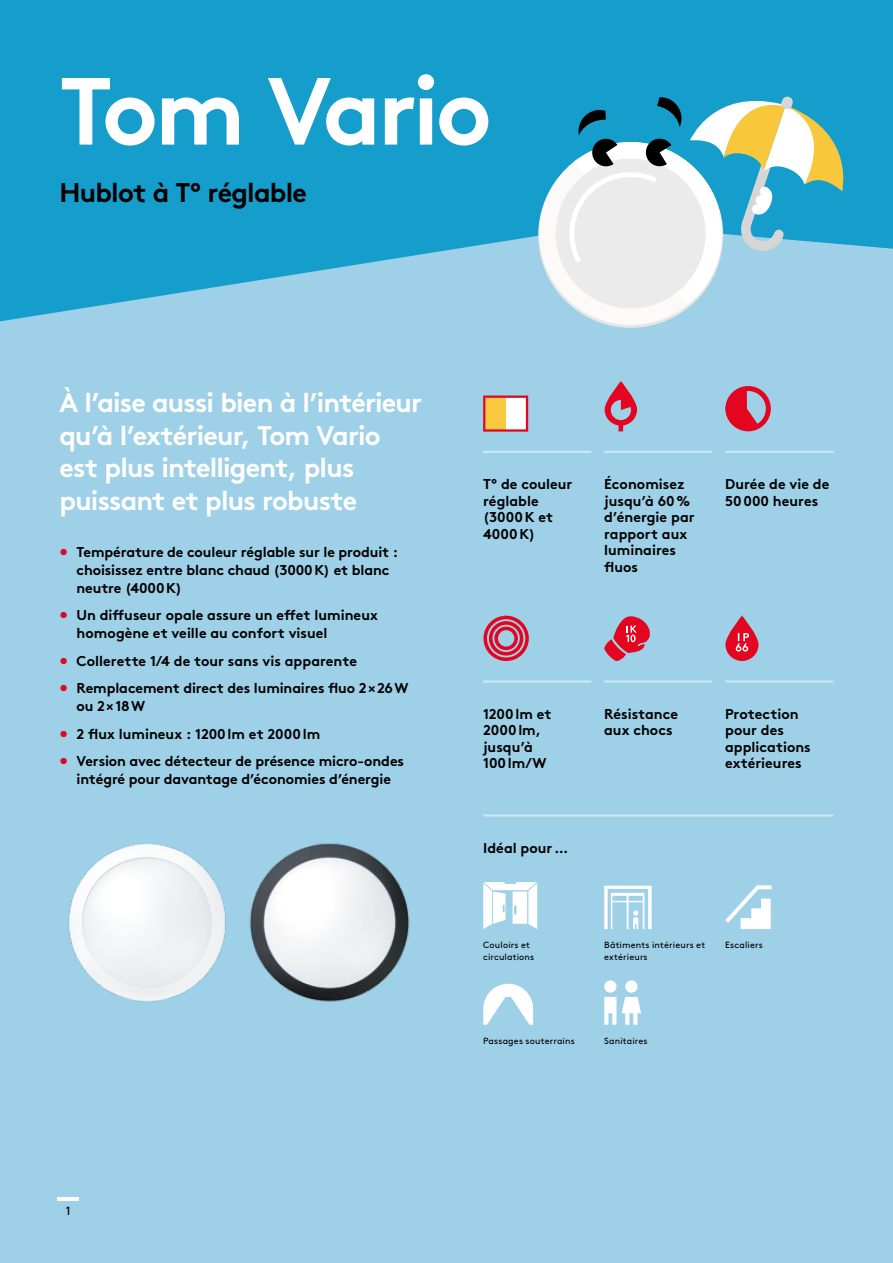
<style>
.page{position:relative;width:893px;height:1263px;background:#9ed0e7}
.page>*{position:absolute;margin:0;border:0;box-sizing:border-box;transform-origin:0 0}
.t1{font:700 95.1px "Brown";letter-spacing:-.04em;color:#fff}
.t2{font:700 27px/32.4px "Brown";letter-spacing:-.03em;color:#fff}
.t3{font:700 27px "Brown";letter-spacing:-.03em;color:#000}
.t4{font:700 14.25px/16.5px "Brown";color:#000}
.t5{font:12px "Brown";color:#000}
.t6{font:9px/12px "Brown";letter-spacing:.02em;color:#000}
.s1{color:#e40521}
</style>
<div class="page">
<svg style="left:0;top:0;width:893px;height:321px;background:#27a4cf"></svg>
<hr style="left:483px;top:814px;width:350px;height:3px;background:#cae8f3">
<hr style="left:725px;top:451px;width:108px;height:2px;background:#cae8f3">
<hr style="left:725px;top:680px;width:108px;height:3px;background:#cae8f3">
<hr style="left:604px;top:451px;width:108px;height:2px;background:#cae8f3">
<hr style="left:604px;top:680px;width:108px;height:3px;background:#cae8f3">
<hr style="left:483px;top:680px;width:108px;height:3px;background:#cae8f3">
<hr style="left:483px;top:451px;width:108px;height:2px;background:#cae8f3">
<div style="left:539px;top:142px;width:183px;height:183px;background:#fbfaf9;border-radius:50%"></div>
<div style="left:556px;top:158px;width:150px;height:150px;background:#ebebeb;border-radius:50%"></div>
<svg style="left:568px;top:87px;width:288px;height:218px"></svg>
<svg style="left:726px;top:387px;width:33px;height:43px"></svg>
<div style="left:725px;top:386px;width:46px;height:45px;border:5px solid #e40521;border-radius:50%"></div>
<svg style="left:483px;top:616px;width:46px;height:45px"></svg>
<svg style="left:605px;top:381px;width:32px;height:50px"></svg>
<svg style="left:604px;top:616px;width:46px;height:45px"></svg>
<svg style="left:725px;top:616px;width:33px;height:45px"></svg>
<svg style="left:736px;top:633px;width:13px;height:18px"></svg>
<svg style="left:483px;top:395px;width:45px;height:37px;background:#f3b585"></svg>
<svg style="left:483px;top:882px;width:54px;height:47px"></svg>
<svg style="left:604px;top:886px;width:48px;height:43px"></svg>
<svg style="left:725px;top:885px;width:47px;height:44px"></svg>
<svg style="left:483px;top:984px;width:50px;height:41px"></svg>
<div style="left:604px;top:980px;width:12px;height:13px;background:#fff;border-radius:50%"></div>
<svg style="left:604px;top:997px;width:12px;height:28px"></svg>
<div style="left:625px;top:980px;width:12px;height:13px;background:#fff;border-radius:50%"></div>
<svg style="left:622px;top:997px;width:19px;height:28px"></svg>
<img style="left:68px;top:844px;width:158px;height:158px">
<img style="left:249px;top:843px;width:161px;height:159px">
<hr style="left:57px;top:1197px;width:22px;height:3px;background:#fff">
<h1 class="t1" style="left:60px;top:34px;width:434px">Tom Vario</h1>
<h2 class="t3" style="left:60px;top:171px;width:249px">Hublot à T° réglable</h2>
<h2 class="t2" style="left:60px;top:384px;width:364px">À l’aise aussi bien à l’intérieur qu’à l’extérieur, Tom Vario est plus intelligent, plus puissant et plus robuste</h2>
<p class="t4" style="left:77px;top:541px;width:323px;line-height:18px;text-indent:-17px"><span class="s1">•</span> Température de couleur réglable sur le produit : choisissez entre blanc chaud (3000K) et blanc neutre (4000K)</p>
<p class="t4" style="left:77px;top:605px;width:303px;line-height:18px;text-indent:-17px"><span class="s1">•</span> Un diffuseur opale assure un effet lumineux homogène et veille au confort visuel</p>
<p class="t4" style="left:60px;top:651px;width:299px"><span class="s1">•</span> Collerette 1/4 de tour sans vis apparente</p>
<p class="t4" style="left:77px;top:678px;width:333px;line-height:18px;text-indent:-17px"><span class="s1">•</span> Remplacement direct des luminaires fluo 2×26W ou 2×18W</p>
<p class="t4" style="left:60px;top:724px;width:262px"><span class="s1">•</span> 2 flux lumineux : 1200lm et 2000lm</p>
<p class="t4" style="left:60px;top:751px;width:346px;line-height:18px;text-align:center"><span class="s1">•</span> Version avec détecteur de présence micro-ondes intégré pour davantage d’économies d’énergie</p>
<p class="t4" style="left:483px;top:474px;width:91px">T° de couleur réglable (3000K et<br>4000K)</p>
<p class="t4" style="left:604px;top:474px;width:92px">Économisez jusqu’à 60% d’énergie par rapport aux luminaires fluos</p>
<p class="t4" style="left:725px;top:474px;width:106px">Durée de vie de<br>50000 heures</p>
<p class="t4" style="left:483px;top:704px;width:70px">1200lm et<br>2000lm, jusqu’à<br>100lm/W</p>
<p class="t4" style="left:483px;top:838px;width:87px">Idéal pour…</p>
<p class="t4" style="left:604px;top:704px;width:76px">Résistance aux chocs</p>
<p class="t4" style="left:725px;top:704px;width:87px">Protection pour des applications extérieures</p>
<p class="t6" style="left:483px;top:938px;width:53px">Couloirs et circulations</p>
<p class="t6" style="left:725px;top:938px;width:39px">Escaliers</p>
<p class="t6" style="left:604px;top:938px;width:102px">Bâtiments intérieurs et extérieurs</p>
<p class="t5" style="left:66px;top:1201px;width:6px">1</p>
<p class="t6" style="left:483px;top:1034px;width:93px">Passages souterrains</p>
<p class="t6" style="left:604px;top:1034px;width:45px">Sanitaires</p>
</div>
